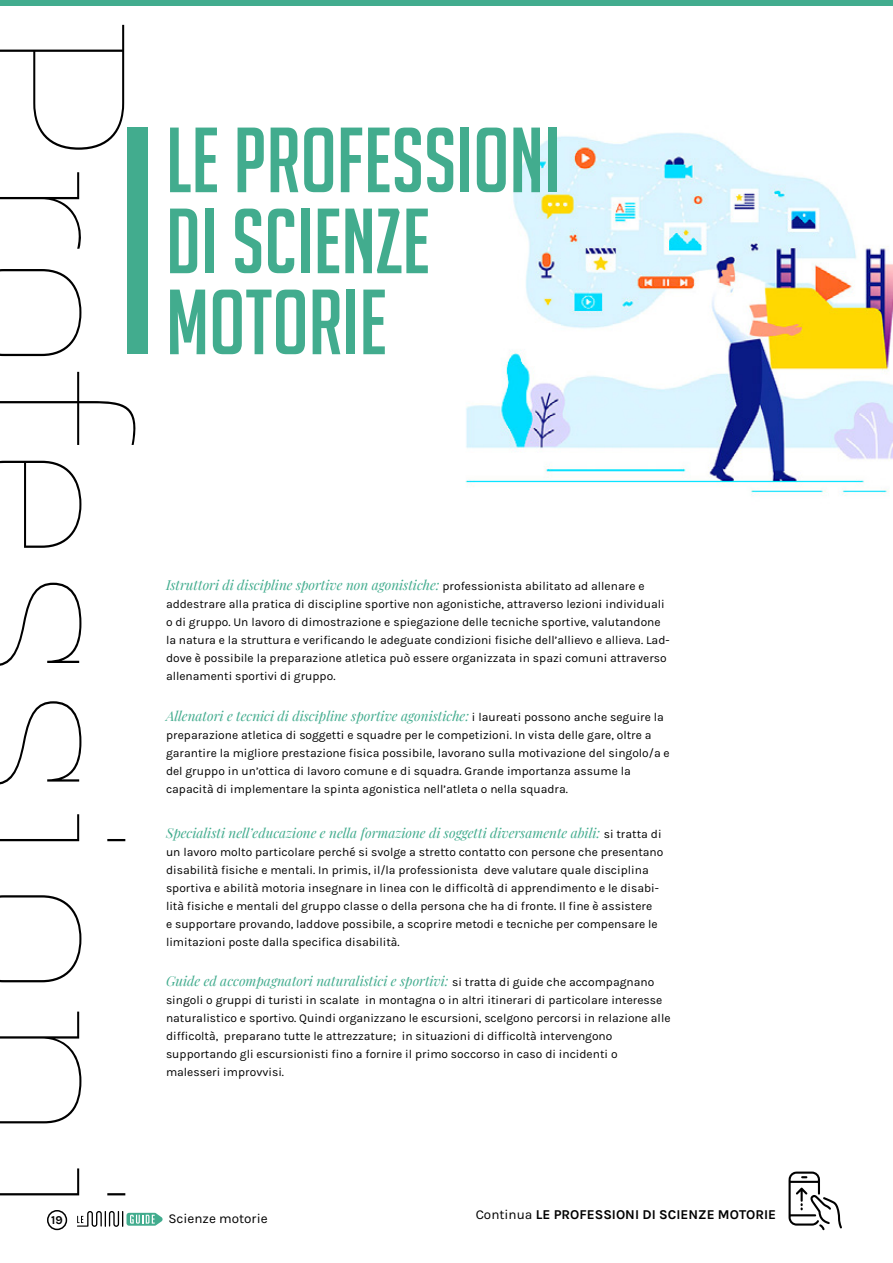
<style>
.page{position:relative;width:893px;height:1263px;background:#fff}
.page>*{position:absolute;margin:0;border:0;box-sizing:border-box;transform-origin:0 0}
.t1{font:100 225px "Kulturista";color:#000}
.t2{font:90px/81px "Big Noodle Titling";color:#42ac8e}
.t3{font:italic 13.5px "Playfair Display";color:#42ac8e}
.t4{font:700 13.5px "Karla";color:#000}
.t5{font:13.5px "Karla";color:#000}
.t6{font:12px/18px "Karla";color:#000}
.t7{font:700 12px "Karla";color:#000}
.s1{font-family:"Karla";font-style:normal;font-size:12px;color:#000}
.s2{font-weight:400}
</style>
<div class="page">
<svg style="left:77px;top:1211px;width:86px;height:16px"></svg>
<div style="left:47px;top:1210px;width:20px;height:20px;border:2px solid #000;border-radius:50%"></div>
<div style="left:0;top:0;width:893px;height:6px;background:#42ac8e"></div>
<img style="left:465px;top:132px;width:428px;height:364px">
<div style="left:128px;top:128px;width:20px;height:226px;background:#42ac8e"></div>
<svg style="left:788px;top:1171px;width:54px;height:59px"></svg>
<h1 class="t1" style="left:206px;top:11px;width:1224px;rotate:90deg">Professioni</h1>
<h2 class="t2" style="left:166px;top:120px;width:396px">LE PROFESSIONI<br>DI SCIENZE<br>MOTORIE</h2>
<p class="t3" style="left:166px;top:574px;width:480px">Istruttori di discipline sportive non agonistiche: <span class="s1">professionista abilitato ad allenare e</span></p>
<p class="t6" style="left:166px;top:595px;width:505px">addestrare alla pratica di discipline sportive non agonistiche, attraverso lezioni individuali o di gruppo. Un lavoro di dimostrazione e spiegazione delle tecniche sportive, valutandone la natura e la struttura e verificando le adeguate condizioni fisiche dell’allievo e allieva. Lad&shy;dove è possibile la preparazione atletica può essere organizzata in spazi comuni attraverso allenamenti sportivi di gruppo.</p>
<p class="t3" style="left:166px;top:705px;width:499px">Allenatori e tecnici di discipline sportive agonistiche: <span class="s1">i laureati possono anche seguire la</span></p>
<p class="t6" style="left:166px;top:726px;width:505px">preparazione atletica di soggetti e squadre per le competizioni. In vista delle gare, oltre a garantire la migliore prestazione fisica possibile, lavorano sulla motivazione del singolo/a e del gruppo in un’ottica di lavoro comune e di squadra. Grande importanza assume la capacità di implementare la spinta agonistica nell’atleta o nella squadra.</p>
<p class="t3" style="left:166px;top:822px;width:497px">Specialisti nell’educazione e nella formazione di soggetti diversamente abili: <span class="s1">si tratta di</span></p>
<p class="t6" style="left:166px;top:843px;width:499px">un lavoro molto particolare perché si svolge a stretto contatto con persone che presentano disabilità fisiche e mentali. In primis, il/la professionista deve valutare quale disciplina sportiva e abilità motoria insegnare in linea con le difficoltà di apprendimento e le disabi&shy;lità fisiche e mentali del gruppo classe o della persona che ha di fronte. Il fine è assistere<br>e supportare provando, laddove possibile, a scoprire metodi e tecniche per compensare le limitazioni poste dalla specifica disabilità.</p>
<p class="t3" style="left:166px;top:970px;width:490px">Guide ed accompagnatori naturalistici e sportivi: <span class="s1">si tratta di guide che accompagnano</span></p>
<p class="t6" style="left:166px;top:991px;width:506px">singoli o gruppi di turisti in scalate in montagna o in altri itinerari di particolare interesse naturalistico e sportivo. Quindi organizzano le escursioni, scelgono percorsi in relazione alle difficoltà, preparano tutte le attrezzature; in situazioni di difficoltà intervengono supportando gli escursionisti fino a fornire il primo soccorso in caso di incidenti o malesseri improvvisi.</p>
<p class="t4" style="left:476px;top:1206px;width:302px"><span class="s2">Continua</span> LE PROFESSIONI DI SCIENZE MOTORIE</p>
<p class="t7" style="left:51px;top:1213px;width:13px">19</p>
<p class="t5" style="left:168px;top:1211px;width:101px">Scienze motorie</p>
</div>
